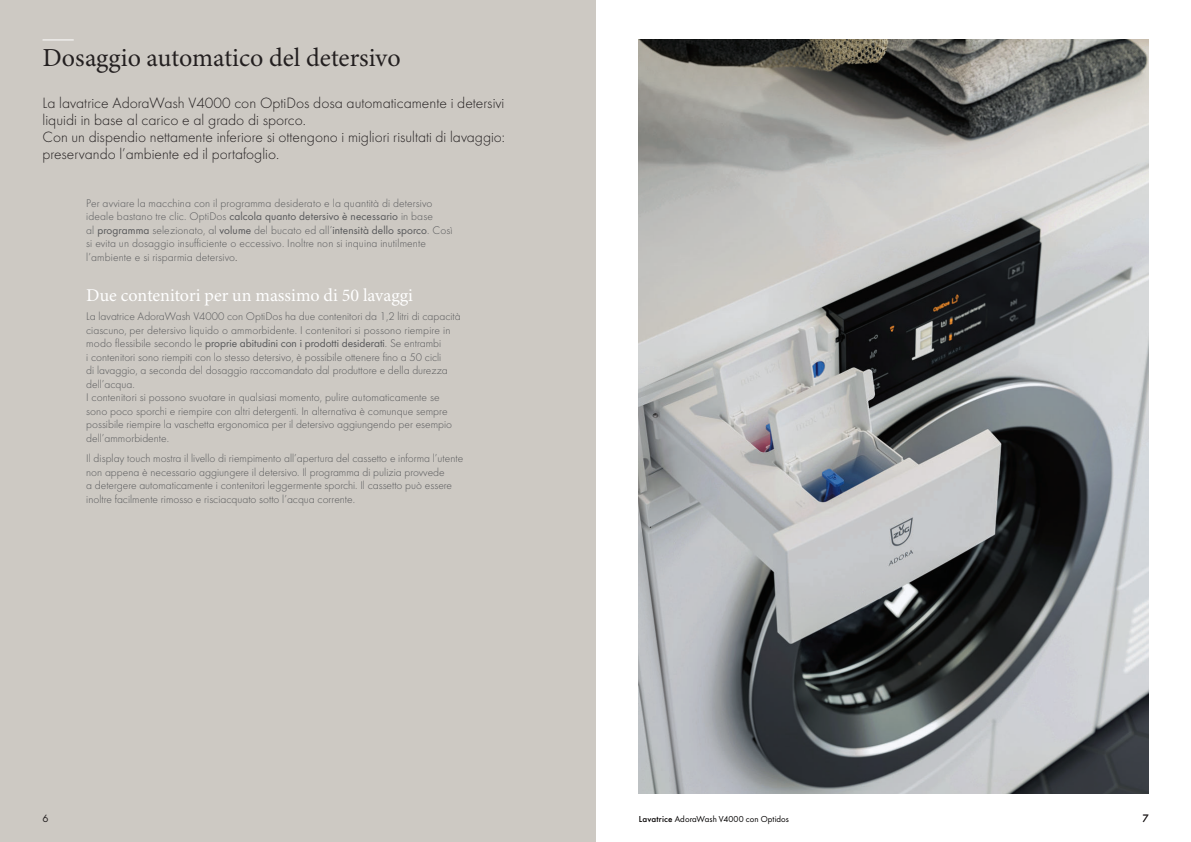
<style>
.page{position:relative;width:1191px;height:842px;background:#fff}
.page>*{position:absolute;margin:0;border:0;box-sizing:border-box;transform-origin:0 0}
.t1{font:26px "Minion 3";color:#231f20}
.t2{font:18px "Minion 3";color:#fff}
.t3{font:300 15.5px/17px "ZUG Futura";color:#231f20}
.t4{font:300 11.5px/13.5px "ZUG Futura";color:#57585a}
.t5{font:11px "ZUG Futura";color:#231f20}
.t6{font:9px "ZUG Futura";letter-spacing:.01em;color:#030000}
.s1{font-weight:400}
.s2{color:#231f20}
.s3{font-weight:500}
</style>
<div class="page">
<div style="left:0;top:0;width:595px;height:842px;background:#cdc9c3"></div>
<img style="left:638px;top:40px;width:510px;height:754px">
<hr style="left:43px;top:40px;width:31px;height:1px;background:#fff">
<h1 class="t1" style="left:43px;top:47px;width:359px">Dosaggio automatico del detersivo</h1>
<p class="t3" style="left:43px;top:95px;width:464px">La lavatrice AdoraWash V4000 con OptiDos dosa automaticamente i detersivi liquidi in base al carico e al grado di sporco.<br>Con un dispendio nettamente inferiore si ottengono i migliori risultati di lavaggio: preservando l’ambiente ed il portafoglio.</p>
<p class="t4" style="left:86px;top:197px;width:368px">Per avviare la macchina con il programma desiderato e la quantità di detersivo ideale bastano tre clic. OptiDos <span class="s1">calcola quanto detersivo è necessario</span> in base<br>al <span class="s1">programma</span> selezionato, al <span class="s1">volume</span> del bucato ed all’<span class="s1">intensità dello sporco</span>. Così si evita un dosaggio insufficiente o eccessivo. Inoltre non si inquina inutilmente l’ambiente e si risparmia detersivo<span class="s2">.</span></p>
<h2 class="t2" style="left:86px;top:288px;width:328px">Due contenitori per un massimo di 50 lavaggi</h2>
<p class="t4" style="left:86px;top:310px;width:376px">La lavatrice AdoraWash V4000 con OptiDos ha due contenitori da 1,2 litri di capacità ciascuno, per detersivo liquido o ammorbidente. I contenitori si possono riempire in modo flessibile secondo le <span class="s1">proprie abitudini con i prodotti desiderati</span>. Se entrambi<br>i contenitori sono riempiti con lo stesso detersivo, è possibile ottenere fino a 50 cicli<br>di lavaggio, a seconda del dosaggio raccomandato dal produttore e della durezza dell’acqua.<br>I contenitori si possono svuotare in qualsiasi momento, pulire automaticamente se sono poco sporchi e riempire con altri detergenti. In alternativa è comunque sempre possibile riempire la vaschetta ergonomica per il detersivo aggiungendo per esempio dell’ammorbidente.</p>
<p class="t4" style="left:86px;top:452px;width:378px">Il display touch mostra il livello di riempimento all’apertura del cassetto e informa l’utente non appena è necessario aggiungere il detersivo. Il programma di pulizia provvede<br>a detergere automaticamente i contenitori leggermente sporchi. Il cassetto può essere inoltre facilmente rimosso e risciacquato sotto l’acqua corrente.</p>
<p class="t5" style="left:43px;top:814px;width:8px">6</p>
<p class="t6" style="left:639px;top:816px;width:151px"><span class="s3">Lavatrice</span> AdoraWash V4000 con Optidos</p>
<p class="t5" style="left:1142px;top:814px;width:8px">7</p>
</div>
